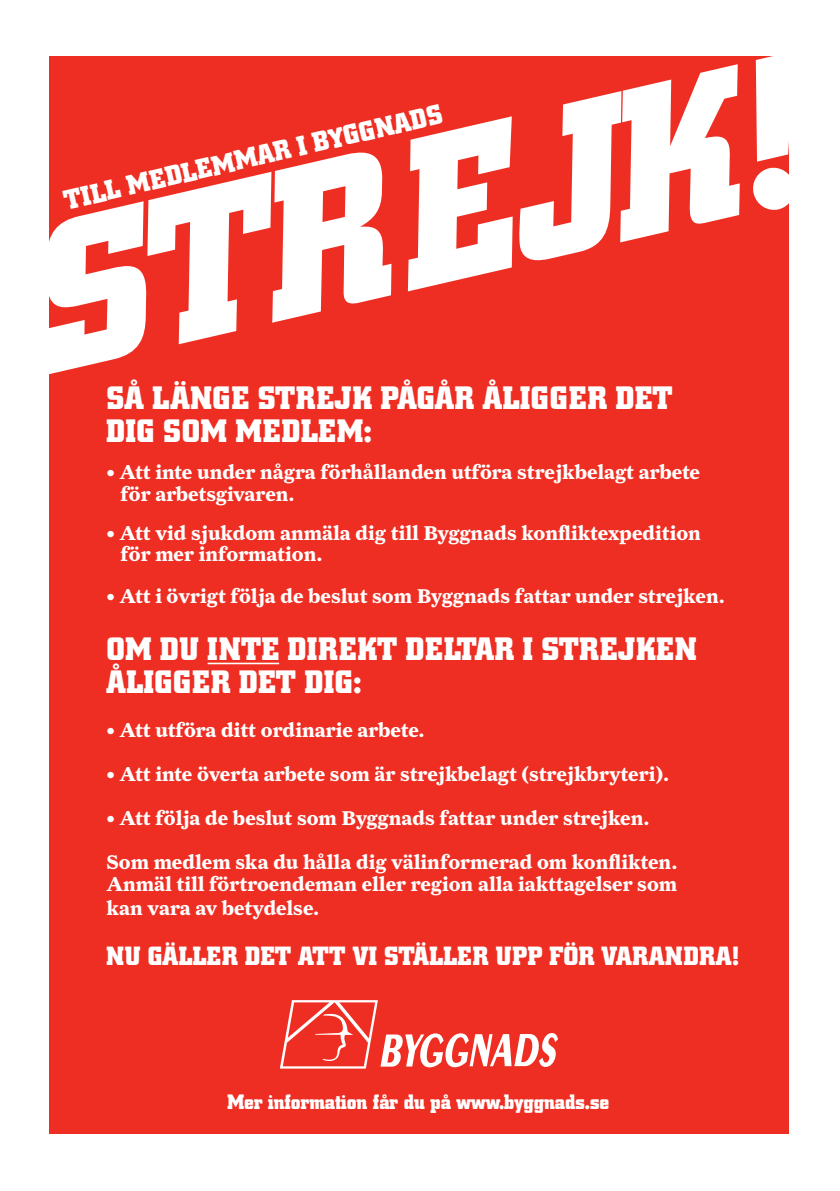
<style>
.page{position:relative;width:840px;height:1191px;background:#fff}
.page>*{position:absolute;margin:0;border:0;box-sizing:border-box;transform-origin:0 0}
.t1{font:italic 700 208.4px "City BQ";color:#fff}
.t2{font:700 32px/33px "City BQ";letter-spacing:.02em;color:#fff}
.t3{font:700 27.4px "City BQ";color:#fff}
.t4{font:700 26px "City BQ";letter-spacing:.02em;color:#fff}
.t5{font:700 20.6px "City BQ";color:#fff}
.t6{font:700 20px/22px "Farnham Text";color:#fff}
</style>
<div class="page">
<div style="left:49px;top:56px;width:739px;height:1077px;background:#ee2e22"></div>
<hr style="left:207px;top:662px;width:72px;height:2px;background:#fff">
<svg style="left:280px;top:1000px;width:277px;height:68px"></svg>
<h1 class="t1" style="left:-3px;top:188px;width:783px;rotate:-13deg">STREJK!</h1>
<h3 class="t3" style="left:61px;top:185px;width:388px;rotate:-13deg">TILL MEDLEMMAR I BYGGNADS</h3>
<h2 class="t2" style="left:106px;top:381px;width:567px">SÅ LÄNGE STREJK PÅGÅR ÅLIGGER DET<br>DIG SOM MEDLEM:</h2>
<p class="t6" style="left:120px;top:461px;width:581px;text-indent:-14px">• Att inte under några förhållanden utföra strejkbelagt arbete för arbetsgivaren.</p>
<p class="t6" style="left:120px;top:521px;width:581px;text-indent:-14px">• Att vid sjukdom anmäla dig till Byggnads konfliktexpedition för mer information.</p>
<p class="t6" style="left:106px;top:584px;width:619px">• Att i övrigt följa de beslut som Byggnads fattar under strejken.</p>
<h2 class="t2" style="left:106px;top:632px;width:591px">OM DU INTE DIREKT DELTAR I STREJKEN<br>ÅLIGGER DET DIG:</h2>
<p class="t6" style="left:106px;top:719px;width:319px">• Att utföra ditt ordinarie arbete.</p>
<p class="t6" style="left:106px;top:763px;width:564px">• Att inte överta arbete som är strejkbelagt (strejkbryteri).</p>
<p class="t6" style="left:106px;top:795px;width:572px;line-height:43.8px">• Att följa de beslut som Byggnads fattar under strejken.<br>Som medlem ska du hålla dig välinformerad om konflikten.</p>
<p class="t6" style="left:106px;top:871px;width:572px;line-height:24.6px">Anmäl till förtroendeman eller region alla iakttagelser som kan vara av betydelse.</p>
<h3 class="t4" style="left:106px;top:940px;width:58px">Nu gäller</h3>
<h3 class="t4" style="left:245px;top:940px;width:17px">det</h3>
<h3 class="t4" style="left:298px;top:940px;width:17px">att</h3>
<h3 class="t4" style="left:352px;top:940px;width:48px">vi ställer</h3>
<h3 class="t4" style="left:495px;top:940px;width:17px">upp</h3>
<h3 class="t4" style="left:549px;top:940px;width:85px">för varandra</h3>
<h3 class="t4" style="left:731px;top:940px;width:9px">!</h3>
<p class="t5" style="left:227px;top:1090px;width:383px">Mer information får du på www.byggnads.se</p>
</div>
